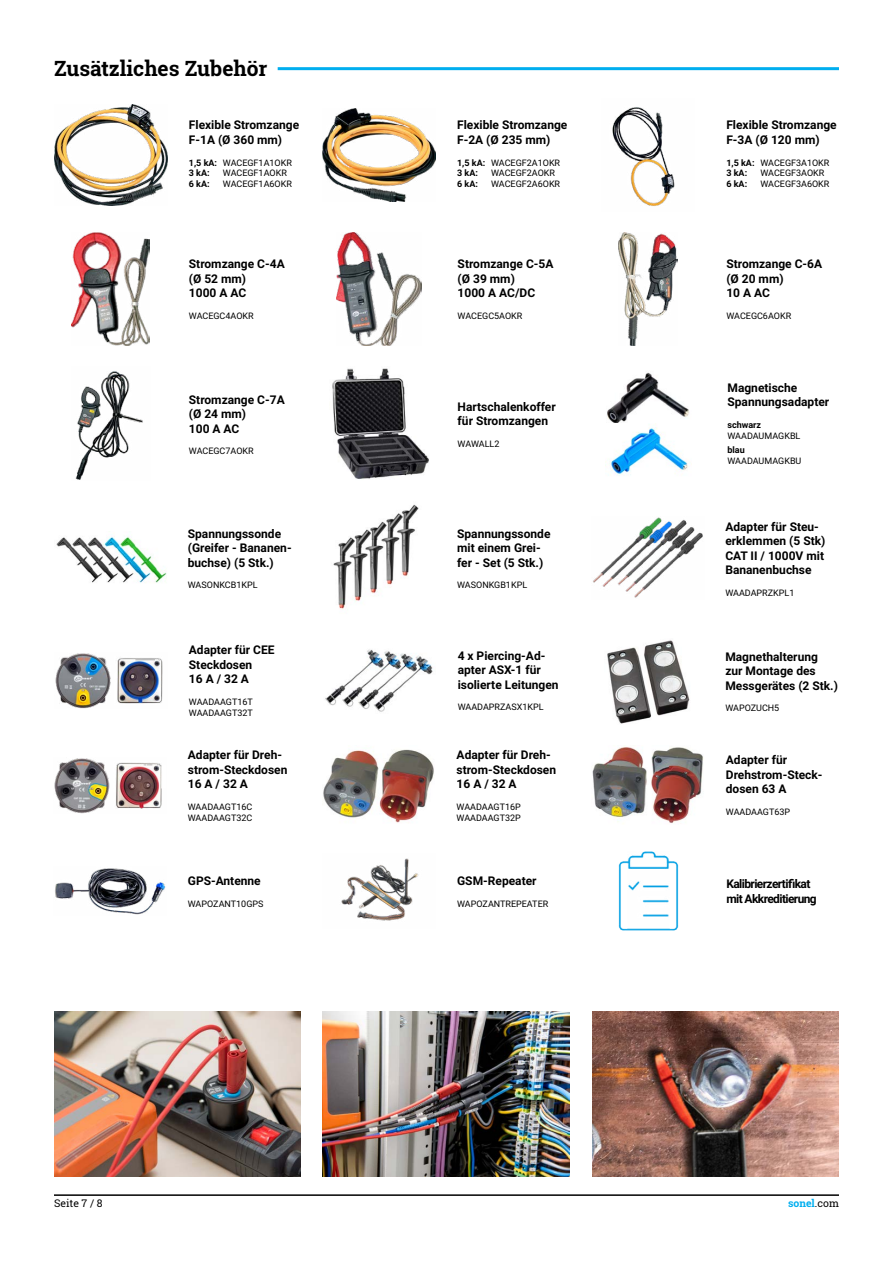
<style>
.page{position:relative;width:893px;height:1263px;background:#fff}
.page>*{position:absolute;margin:0;border:0;box-sizing:border-box;transform-origin:0 0}
.t1{font:700 21px "Roboto Slab";color:#000}
.t2{font:700 12px/14.4px "Roboto";color:#000}
.t3{font:700 12px/14.4px "Roboto";letter-spacing:-.05em;color:#000}
.t4{font:700 10.5px "Roboto Slab";color:#00aeef}
.t5{font:10.5px "Roboto Slab";color:#000}
.t6{font:9px/10.8px "Roboto";color:#000}
.t7{font:700 9px "Roboto";color:#000}
.s1{font-weight:700}
.s2{font-weight:400;color:#000}
</style>
<div class="page">
<hr style="left:54px;top:1194px;width:785px;height:2px;background:#000">
<img style="left:54px;top:758px;width:108px;height:55px">
<img style="left:323px;top:749px;width:111px;height:74px">
<img style="left:55px;top:653px;width:108px;height:56px">
<img style="left:592px;top:747px;width:112px;height:76px">
<img style="left:54px;top:104px;width:113px;height:102px">
<img style="left:323px;top:108px;width:113px;height:93px">
<img style="left:612px;top:107px;width:63px;height:99px">
<img style="left:72px;top:233px;width:78px;height:113px">
<img style="left:337px;top:233px;width:85px;height:113px">
<img style="left:618px;top:233px;width:60px;height:113px">
<img style="left:75px;top:371px;width:68px;height:109px">
<img style="left:332px;top:368px;width:97px;height:111px">
<img style="left:607px;top:640px;width:83px;height:84px">
<img style="left:333px;top:504px;width:86px;height:105px">
<img style="left:593px;top:517px;width:110px;height:81px">
<img style="left:54px;top:1011px;width:247px;height:165px">
<img style="left:592px;top:1011px;width:247px;height:165px">
<img style="left:323px;top:1011px;width:247px;height:165px">
<img style="left:55px;top:868px;width:111px;height:47px">
<img style="left:607px;top:372px;width:83px;height:103px">
<img style="left:56px;top:536px;width:111px;height:47px">
<img style="left:341px;top:858px;width:78px;height:63px">
<img style="left:325px;top:649px;width:108px;height:63px">
<img style="left:618px;top:851px;width:61px;height:80px">
<hr style="left:278px;top:67px;width:561px;height:3px;background:#00aeef">
<h1 class="t1" style="left:54px;top:54px;width:215px">Zusätzliches Zubehör</h1>
<p class="t2" style="left:189px;top:118px;width:112px">Flexible Stromzange<br>F-1A (Ø 360 mm)</p>
<p class="t6" style="left:189px;top:157px;width:105px"><span class="s1">1,5 kA:</span> WACEGF1A1OKR<br><span class="s1">3 kA:</span></p>
<p class="t6" style="left:223px;top:167px;width:65px">WACEGF1AOKR</p>
<p class="t7" style="left:189px;top:178px;width:22px">6 kA:</p>
<p class="t6" style="left:223px;top:178px;width:71px">WACEGF1A6OKR</p>
<p class="t2" style="left:189px;top:257px;width:97px">Stromzange C-4A (Ø 52 mm)<br>1000 A AC</p>
<p class="t6" style="left:189px;top:310px;width:66px">WACEGC4AOKR</p>
<p class="t2" style="left:189px;top:392px;width:97px">Stromzange C-7A (Ø 24 mm)<br>100 A AC</p>
<p class="t6" style="left:189px;top:445px;width:66px">WACEGC7AOKR</p>
<p class="t2" style="left:188px;top:526px;width:105px">Spannungssonde (Greifer - Bananen&shy;buchse) (5 Stk.)</p>
<p class="t6" style="left:188px;top:579px;width:71px">WASONKCB1KPL</p>
<p class="t2" style="left:189px;top:642px;width:87px">Adapter für CEE<br>Steckdosen<br>16 A / 32 A</p>
<p class="t6" style="left:189px;top:696px;width:66px">WAADAAGT16T<br>WAADAAGT32T</p>
<p class="t2" style="left:188px;top:747px;width:101px">Adapter für Dreh&shy;strom-Steckdosen<br>16 A / 32 A</p>
<p class="t6" style="left:188px;top:801px;width:66px">WAADAAGT16C<br>WAADAAGT32C</p>
<p class="t2" style="left:188px;top:873px;width:74px">GPS-Antenne</p>
<p class="t6" style="left:188px;top:897px;width:77px">WAPOZANT10GPS</p>
<p class="t2" style="left:457px;top:118px;width:112px">Flexible Stromzange<br>F-2A (Ø 235 mm)</p>
<p class="t6" style="left:457px;top:157px;width:105px"><span class="s1">1,5 kA:</span> WACEGF2A1OKR<br><span class="s1">3 kA:</span></p>
<p class="t6" style="left:491px;top:167px;width:65px">WACEGF2AOKR</p>
<p class="t7" style="left:457px;top:178px;width:22px">6 kA:</p>
<p class="t6" style="left:491px;top:178px;width:71px">WACEGF2A6OKR</p>
<p class="t2" style="left:458px;top:257px;width:97px">Stromzange C-5A (Ø 39 mm)<br>1000 A AC/DC</p>
<p class="t6" style="left:458px;top:310px;width:66px">WACEGC5AOKR</p>
<p class="t2" style="left:458px;top:399px;width:100px">Hartschalenkoffer für Stromzangen</p>
<p class="t6" style="left:458px;top:438px;width:43px">WAWALL2</p>
<p class="t2" style="left:457px;top:526px;width:95px">Spannungssonde mit einem Grei&shy;fer - Set (5 Stk.)</p>
<p class="t6" style="left:457px;top:579px;width:72px">WASONKGB1KPL</p>
<p class="t2" style="left:458px;top:648px;width:102px">4 x Piercing-Ad&shy;apter ASX-1 für isolierte Leitungen</p>
<p class="t6" style="left:458px;top:701px;width:87px">WAADAPRZASX1KPL</p>
<p class="t2" style="left:457px;top:747px;width:101px">Adapter für Dreh&shy;strom-Steckdosen<br>16 A / 32 A</p>
<p class="t6" style="left:457px;top:801px;width:66px">WAADAAGT16P<br>WAADAAGT32P</p>
<p class="t2" style="left:457px;top:873px;width:81px">GSM-Repeater</p>
<p class="t6" style="left:457px;top:897px;width:93px">WAPOZANTREPEATER</p>
<p class="t2" style="left:726px;top:118px;width:112px">Flexible Stromzange<br>F-3A (Ø 120 mm)</p>
<p class="t6" style="left:726px;top:157px;width:105px"><span class="s1">1,5 kA:</span> WACEGF3A1OKR<br><span class="s1">3 kA:</span></p>
<p class="t6" style="left:760px;top:167px;width:65px">WACEGF3AOKR</p>
<p class="t7" style="left:726px;top:178px;width:22px">6 kA:</p>
<p class="t6" style="left:760px;top:178px;width:71px">WACEGF3A6OKR</p>
<p class="t2" style="left:726px;top:257px;width:97px">Stromzange C-6A (Ø 20 mm)<br>10 A AC</p>
<p class="t6" style="left:726px;top:310px;width:66px">WACEGC6AOKR</p>
<p class="t2" style="left:727px;top:380px;width:103px">Magnetische<br>Spannungsadapter</p>
<p class="t7" style="left:727px;top:418px;width:35px">schwarz</p>
<p class="t6" style="left:727px;top:430px;width:74px">WAADAUMAGKBL</p>
<p class="t7" style="left:727px;top:444px;width:19px">blau</p>
<p class="t6" style="left:727px;top:455px;width:75px">WAADAUMAGKBU</p>
<p class="t2" style="left:725px;top:519px;width:102px">Adapter für Steu&shy;erklemmen (5 Stk)<br>CAT II / 1000V mit<br>Bananenbuchse</p>
<p class="t6" style="left:725px;top:587px;width:71px">WAADAPRZKPL1</p>
<p class="t2" style="left:725px;top:649px;width:114px">Magnethalterung zur Montage des<br>Messgerätes (2 Stk.)</p>
<p class="t6" style="left:725px;top:702px;width:55px">WAPOZUCH5</p>
<p class="t2" style="left:726px;top:752px;width:98px">Adapter für<br>Drehstrom-Steck&shy;dosen 63 A</p>
<p class="t6" style="left:726px;top:806px;width:66px">WAADAAGT63P</p>
<p class="t3" style="left:726px;top:876px;width:92px">Kalibrierzertifikat mit Akkreditierung</p>
<p class="t5" style="left:54px;top:1196px;width:50px">Seite 7 / 8</p>
<p class="t4" style="left:788px;top:1196px;width:52px">sonel<span class="s2">.com</span></p>
</div>
